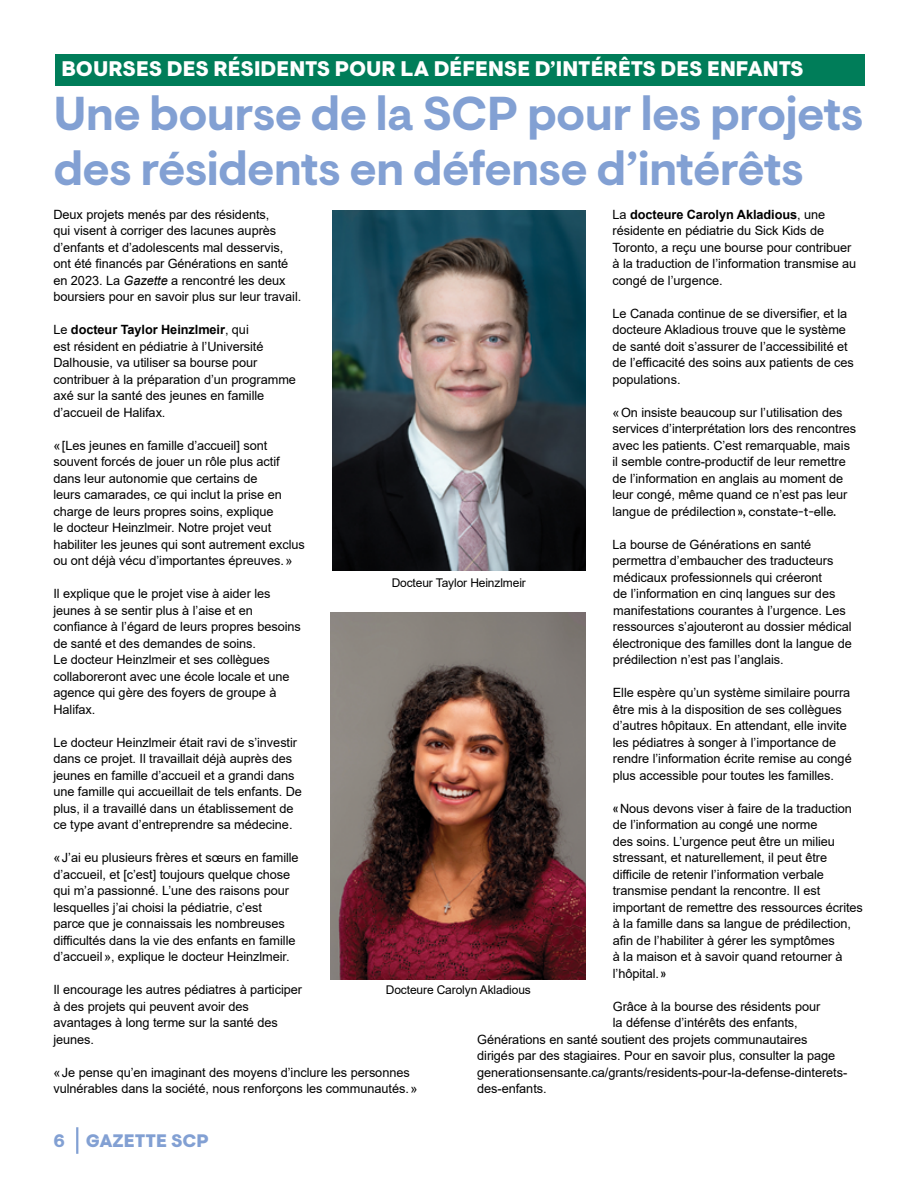
<style>
.page{position:relative;width:918px;height:1188px;background:#fff}
.page>*{position:absolute;margin:0;border:0;box-sizing:border-box;transform-origin:0 0}
.t1{font:700 47.25px/55.5px "Visuelt Pro";letter-spacing:-.015em;color:#82a0d3}
.t2{font:900 21px "Visuelt Pro";color:#fff}
.t3{font:900 18px "Visuelt Pro";color:#82a0d3}
.t4{font:12.75px/16.5px "Arial";letter-spacing:-.005em;color:#000}
.t5{font:12px "Arial";letter-spacing:-.01em;color:#000}
.s1{font-weight:700}
.s2{font-family:"Visuelt Pro"}
.s3{font-style:italic}
</style>
<div class="page">
<hr style="left:76px;top:1127px;width:2px;height:27px;background:#82a0d3">
<div style="left:55px;top:54px;width:810px;height:31px;background:#007d59"></div>
<img style="left:331px;top:612px;width:255px;height:367px">
<img style="left:332px;top:211px;width:254px;height:360px">
<h2 class="t2" style="left:62px;top:57px;width:744px">BOURSES DES RÉSIDENTS POUR LA DÉFENSE D’INTÉRÊTS DES ENFANTS</h2>
<h1 class="t1" style="left:53px;top:88px;width:812px">Une bourse de la SCP pour les projets des résidents en défense d’intérêts</h1>
<p class="t4" style="left:612px;top:206px;width:245px">La <span class="s1">docteure Carolyn Akladious</span>, une résidente en pédiatrie du Sick Kids de Toronto, a reçu une bourse pour contribuer à la traduction de l’information transmise au congé de l’urgence.</p>
<p class="t4" style="left:612px;top:305px;width:243px">Le Canada continue de se diversifier, et la docteure Akladious trouve que le système de santé doit s’assurer de l’accessibilité et de l’efficacité des soins aux patients de ces populations.</p>
<p class="t4" style="left:612px;top:404px;width:245px">«On insiste beaucoup sur l’utilisation des services d’interprétation lors des rencontres avec les patients. C’est remarquable, mais il semble contre-productif de leur remettre de l’information en anglais au moment de leur congé, même quand ce n’est pas leur langue de prédilection<span class="s2">», constate-t-elle.</span></p>
<p class="t4" style="left:612px;top:536px;width:241px">La bourse de G<span class="s2">énération</span>s en santé permettra d’embaucher des traducteurs médicaux professionnels qui créeront<br>de l’information en cinq langues sur des manifestations courantes à l’urgence. Les ressources s’ajouteront au dossier médical électronique des familles dont la langue de prédilection n’est pas l’anglais.</p>
<p class="t4" style="left:613px;top:684px;width:240px">Elle espère qu’un système similaire pourra être mis à la disposition de ses collègues d’autres hôpitaux. En attendant, elle invite les pédiatres à songer à l’importance de rendre l’information écrite remise au congé plus accessible pour toutes les familles.</p>
<p class="t4" style="left:613px;top:800px;width:252px"><span class="s2">«</span>Nous devons viser à faire de la traduction de l’information au congé une norme<br>des soins. L’urgence peut être un milieu stressant, et naturellement, il peut être difficile de retenir l’information verbale transmise pendant la rencontre. Il est important de remettre des ressources écrites à la famille dans sa langue de prédilection, afin de l’habiliter à gérer les symptômes<br>à la maison et à savoir quand retourner à l’hôpital. <span class="s2">»</span></p>
<p class="t4" style="left:613px;top:998px;width:209px">Grâce à la bourse des résidents pour</p>
<p class="t4" style="left:613px;top:1014px;width:187px">la défense d’intérêts des enfants,</p>
<p class="t4" style="left:477px;top:1031px;width:332px">Générations en santé soutient des projets communautaires</p>
<p class="t4" style="left:477px;top:1047px;width:359px">dirigés par des stagiaires. Pour en savoir plus, consulter la page</p>
<p class="t4" style="left:477px;top:1064px;width:372px">generationsensante.ca/grants/residents-pour-la-defense-dinterets-</p>
<p class="t4" style="left:477px;top:1080px;width:71px">des-enfants.</p>
<p class="t4" style="left:53px;top:206px;width:249px">Deux projets menés par des résidents,<br>qui visent à corriger des lacunes auprès d’enfants et d’adolescents mal desservis, ont été financés par Générations en santé en 2023. La <span class="s3">Gazette</span> a rencontré les deux boursiers pour en savoir plus sur leur travail.</p>
<p class="t4" style="left:53px;top:321px;width:244px">Le <span class="s1">docteur Taylor Heinzlmeir</span>, qui<br>est résident en pédiatrie à l’Université Dalhousie, va utiliser sa bourse pour contribuer à la préparation d’un programme axé sur la santé des jeunes en famille d’accueil de Halifax.</p>
<p class="t4" style="left:53px;top:437px;width:253px">«[Les jeunes en famille d’accueil] sont souvent forcés de jouer un rôle plus actif dans leur autonomie que certains de<br>leurs camarades, ce qui inclut la prise en charge de leurs propres soins, explique<br>le docteur Heinzlmeir. Notre projet veut habiliter les jeunes qui sont autrement exclus ou ont déjà vécu d’importantes épreuves.»</p>
<p class="t4" style="left:53px;top:585px;width:249px">Il explique que le projet vise à aider les jeunes à se sentir plus à l’aise et en confiance à l’égard de leurs propres besoins de santé et des demandes de soins.<br>Le docteur Heinzlmeir et ses collègues collaboreront avec une école locale et une agence qui gère des foyers de groupe à Halifax.</p>
<p class="t4" style="left:53px;top:734px;width:250px">Le docteur Heinzlmeir était ravi de s’investir dans ce projet. Il travaillait déjà auprès des jeunes en famille d’accueil et a grandi dans une famille qui accueillait de tels enfants. De plus, il a travaillé dans un établissement de ce type avant d’entreprendre sa médecine.</p>
<p class="t4" style="left:53px;top:849px;width:247px">«J’ai eu plusieurs frères et sœurs en famille d’accueil, et [c’est] toujours quelque chose qui m’a passionné. L’une des raisons pour lesquelles j’ai choisi la pédiatrie, c’est<br>parce que je connaissais les nombreuses difficultés dans la vie des enfants en famille d’accueil», explique le docteur Heinzlmeir.</p>
<p class="t4" style="left:53px;top:981px;width:250px">Il encourage les autres pédiatres à participer à des projets qui peuvent avoir des avantages à long terme sur la santé des jeunes.</p>
<p class="t4" style="left:53px;top:1064px;width:366px">«Je pense qu’en imaginant des moyens d’inclure les personnes vulnérables dans la société, nous renforçons les communautés.»</p>
<p class="t5" style="left:392px;top:575px;width:136px">Docteur Taylor Heinzlmeir</p>
<p class="t5" style="left:386px;top:982px;width:147px">Docteure Carolyn Akladious</p>
<h3 class="t3" style="left:53px;top:1130px;width:157px">6 GAZETTE SCP</h3>
</div>
